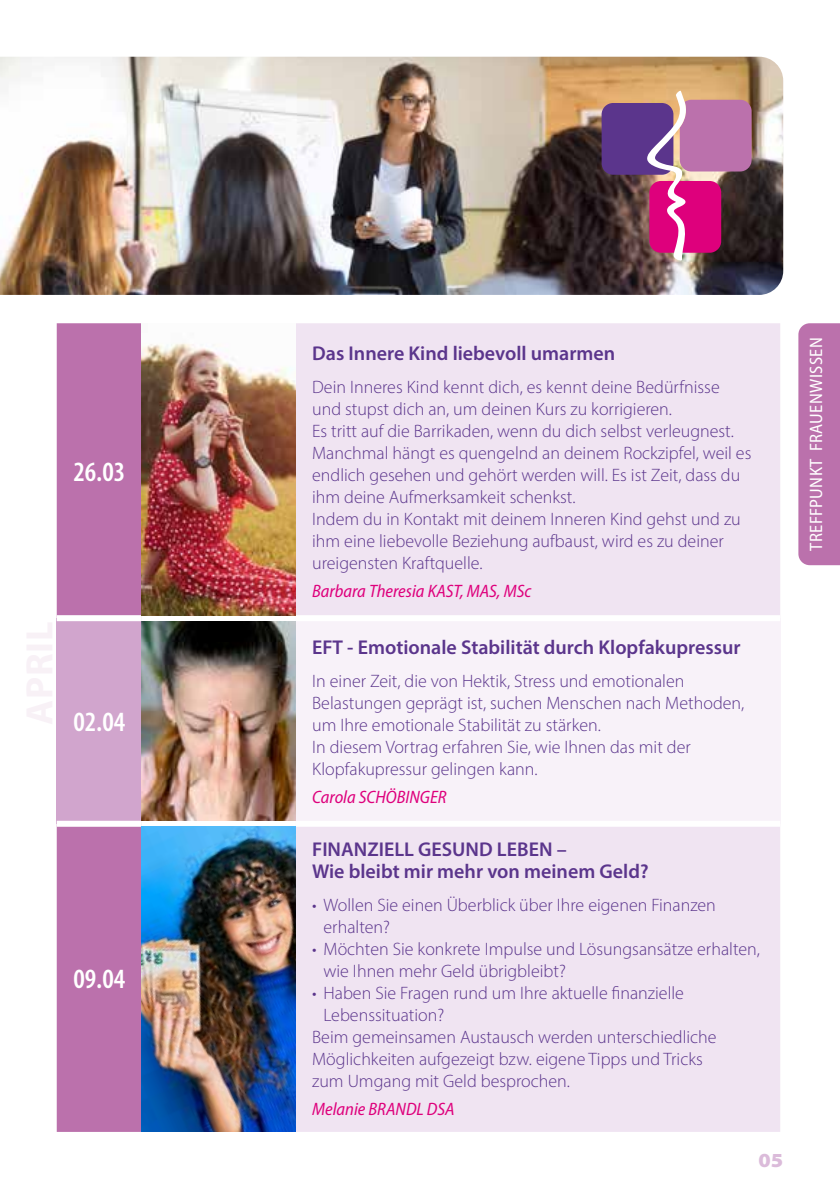
<style>
.page{position:relative;width:840px;height:1191px;background:#fff}
.page>*{position:absolute;margin:0;border:0;box-sizing:border-box;transform-origin:0 0}
.t1{font:600 condensed 28px "Myriad Pro";color:#fff}
.t2{font:600 20px/22px "Myriad Pro";color:#5b358c}
.t3{font:900 semi-expanded 20px "Myriad Pro";color:#dbbbda}
.t4{font:300 18px/22px "Myriad Pro";color:#5b358c}
.t5{font:italic semi-condensed 18px "Myriad Pro";color:#de007c}
.t6{font:semi-condensed 18px "Myriad Pro";letter-spacing:.02em;color:#fff}
</style>
<div class="page">
<img style="left:0;top:57px;width:782px;height:238px">
<div style="left:798px;top:323px;width:41px;height:242px;background:#bb71ac"></div>
<div style="left:601px;top:103px;width:72px;height:72px;background:#5b358c;border-radius:12px"></div>
<svg style="left:646px;top:89px;width:105px;height:172px;background:#ad5786"></svg>
<div style="left:57px;top:323px;width:85px;height:808px;background:#bb71ac"></div>
<div style="left:295px;top:323px;width:484px;height:808px;background:#f0e4f2"></div>
<div style="left:57px;top:618px;width:85px;height:205px;background:#d1a5cd"></div>
<div style="left:295px;top:618px;width:484px;height:205px;background:#f8f2f9"></div>
<div style="left:57px;top:615px;width:85px;height:6px;background:#fff"></div>
<div style="left:57px;top:820px;width:85px;height:6px;background:#fff"></div>
<div style="left:295px;top:820px;width:484px;height:6px;background:#fff"></div>
<div style="left:295px;top:615px;width:484px;height:6px;background:#fff"></div>
<img style="left:142px;top:343px;width:153px;height:272px">
<img style="left:142px;top:621px;width:153px;height:199px">
<img style="left:142px;top:826px;width:153px;height:305px">
<h1 class="t1" style="left:73px;top:455px;width:53px">26.03</h1>
<h1 class="t1" style="left:73px;top:705px;width:53px">02.04</h1>
<h1 class="t1" style="left:73px;top:961px;width:53px">09.04</h1>
<p class="t2" style="left:312px;top:341px;width:304px">Das Innere Kind liebevoll umarmen</p>
<p class="t4" style="left:312px;top:376px;width:440px">Dein Inneres Kind kennt dich, es kennt deine Bedürfnisse und stupst dich an, um deinen Kurs zu korrigieren.<br>Es tritt auf die Barrikaden, wenn du dich selbst verleugnest.<br>Manchmal hängt es quengelnd an deinem Rockzipfel, weil es endlich gesehen und gehört werden will. Es ist Zeit, dass du ihm deine Aufmerksamkeit schenkst.<br>Indem du in Kontakt mit deinem Inneren Kind gehst und zu ihm eine liebevolle Beziehung aufbaust, wird es zu deiner ureigensten Kraftquelle.</p>
<p class="t5" style="left:312px;top:580px;width:221px">Barbara Theresia KAST, MAS, MSc</p>
<p class="t2" style="left:312px;top:635px;width:430px">EFT - Emotionale Stabilität durch Klopfakupressur</p>
<p class="t4" style="left:312px;top:670px;width:433px">In einer Zeit, die von Hektik, Stress und emotionalen Belastungen geprägt ist, suchen Menschen nach Methoden, um Ihre emotionale Stabilität zu stärken.<br>In diesem Vortrag erfahren Sie, wie Ihnen das mit der Klopfakupressur gelingen kann.</p>
<p class="t5" style="left:312px;top:786px;width:136px">Carola SCHÖBINGER</p>
<p class="t2" style="left:312px;top:837px;width:338px">FINANZIELL GESUND LEBEN –<br>Wie bleibt mir mehr von meinem Geld?</p>
<p class="t4" style="left:323px;top:894px;width:394px;text-indent:-11px">• Wollen Sie einen Überblick über Ihre eigenen Finanzen erhalten?</p>
<p class="t4" style="left:323px;top:938px;width:438px;text-indent:-11px">• Möchten Sie konkrete Impulse und Lösungsansätze erhalten, wie Ihnen mehr Geld übrigbleibt?</p>
<p class="t4" style="left:312px;top:982px;width:373px">• Haben Sie Fragen rund um Ihre aktuelle finanzielle</p>
<p class="t4" style="left:323px;top:1004px;width:122px">Lebenssituation?</p>
<p class="t4" style="left:312px;top:1026px;width:406px">Beim gemeinsamen Austausch werden unterschiedliche</p>
<p class="t4" style="left:312px;top:1048px;width:392px">Möglichkeiten aufgezeigt bzw. eigene Tipps und Tricks</p>
<p class="t4" style="left:312px;top:1070px;width:259px">zum Umgang mit Geld besprochen.</p>
<p class="t5" style="left:312px;top:1097px;width:144px">Melanie BRANDL DSA</p>
<p class="t3" style="left:758px;top:1147px;width:26px">05</p>
<p class="t6" style="left:804px;top:551px;width:215px;rotate:-90deg">TREFFPUNKT FRAUENWISSEN</p>
</div>
